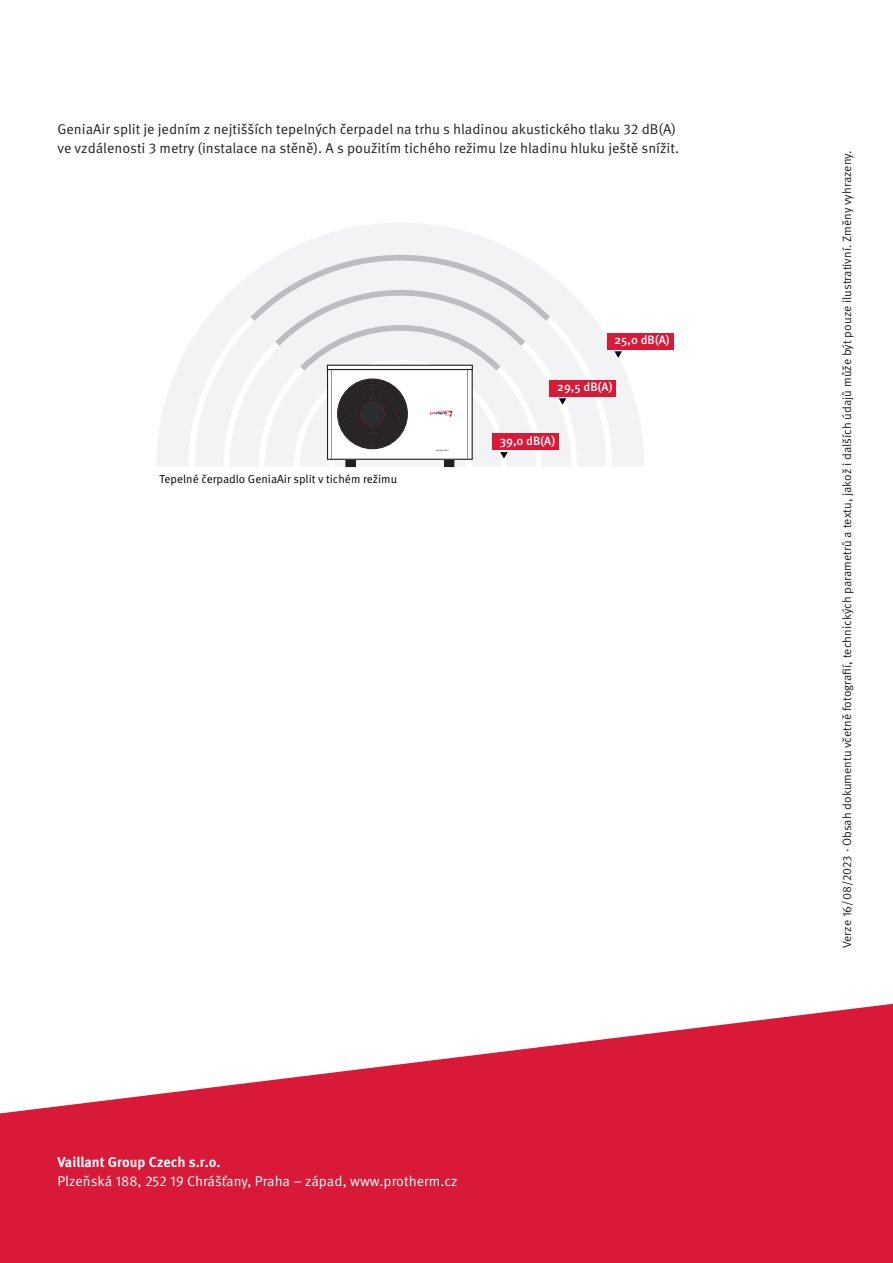
<style>
.page{position:relative;width:893px;height:1263px;background:#fff}
.page>*{position:absolute;margin:0;border:0;box-sizing:border-box;transform-origin:0 0}
.Bullerpoint___Aufzae{font:14.25px/19.2px "Meta Pro Norm";color:#231f20}
.Body_copy__Meta_Book{font:14.25px "Meta Pro Norm";color:#fff}
.Subhead__Level_1__Me{font:700 14.25px "Meta Pro";letter-spacing:-.005em;color:#fff}
.t1{font:500 12.15px "Meta Pro";color:#fff}
.Bullerpoint___Aufzae-2{font:12px "Meta Pro Norm";color:#231f20}
.t2{font:11.55px "Meta Pro Norm";color:#000001}
</style>
<div class="page">
<svg style="left:0;top:1004px;width:893px;height:259px;fill:#d91938"></svg>
<svg style="left:157px;top:223px;width:487px;height:243px"></svg>
<svg style="left:186px;top:252px;width:429px;height:214px"></svg>
<div style="left:607px;top:333px;width:66px;height:16px;background:#d91938"></div>
<div style="left:550px;top:380px;width:66px;height:16px;background:#d91938"></div>
<svg style="left:614px;top:351px;width:8px;height:7px"></svg>
<svg style="left:244px;top:237px;width:322px;height:231px"></svg>
<p class="Bullerpoint___Aufzae" style="left:57px;top:118px;width:623px">GeniaAir split je jedním z nejtišších tepelných čerpadel na trhu s hladinou akustického tlaku 32 dB(A) ve vzdálenosti 3 metry (instalace na stěně). A s použitím tichého režimu lze hladinu hluku ještě snížit.</p>
<p class="t1" style="left:614px;top:331px;width:57px">25,0 dB(A)</p>
<p class="t1" style="left:557px;top:378px;width:57px">29,5 dB(A)</p>
<p class="t2" style="left:160px;top:471px;width:239px">Tepelné čerpadlo GeniaAir split v tichém režimu</p>
<p class="t1" style="left:500px;top:431px;width:57px">39,0 dB(A)</p>
<p class="Subhead__Level_1__Me" style="left:57px;top:1151px;width:165px">Vaillant Group Czech s.r.o.</p>
<p class="Body_copy__Meta_Book" style="left:57px;top:1171px;width:402px">Plzeňská 188, 252 19 Chrášťany, Praha – západ, www.protherm.cz</p>
<p class="Bullerpoint___Aufzae-2" style="left:838px;top:948px;width:799px;rotate:-90deg">Verze 16/08/2023 · Obsah dokumentu včetně fotografií, technických parametrů a textu, jakož i dalších údajů může být pouze ilustrativní. Změny vyhrazeny.</p>
</div>
